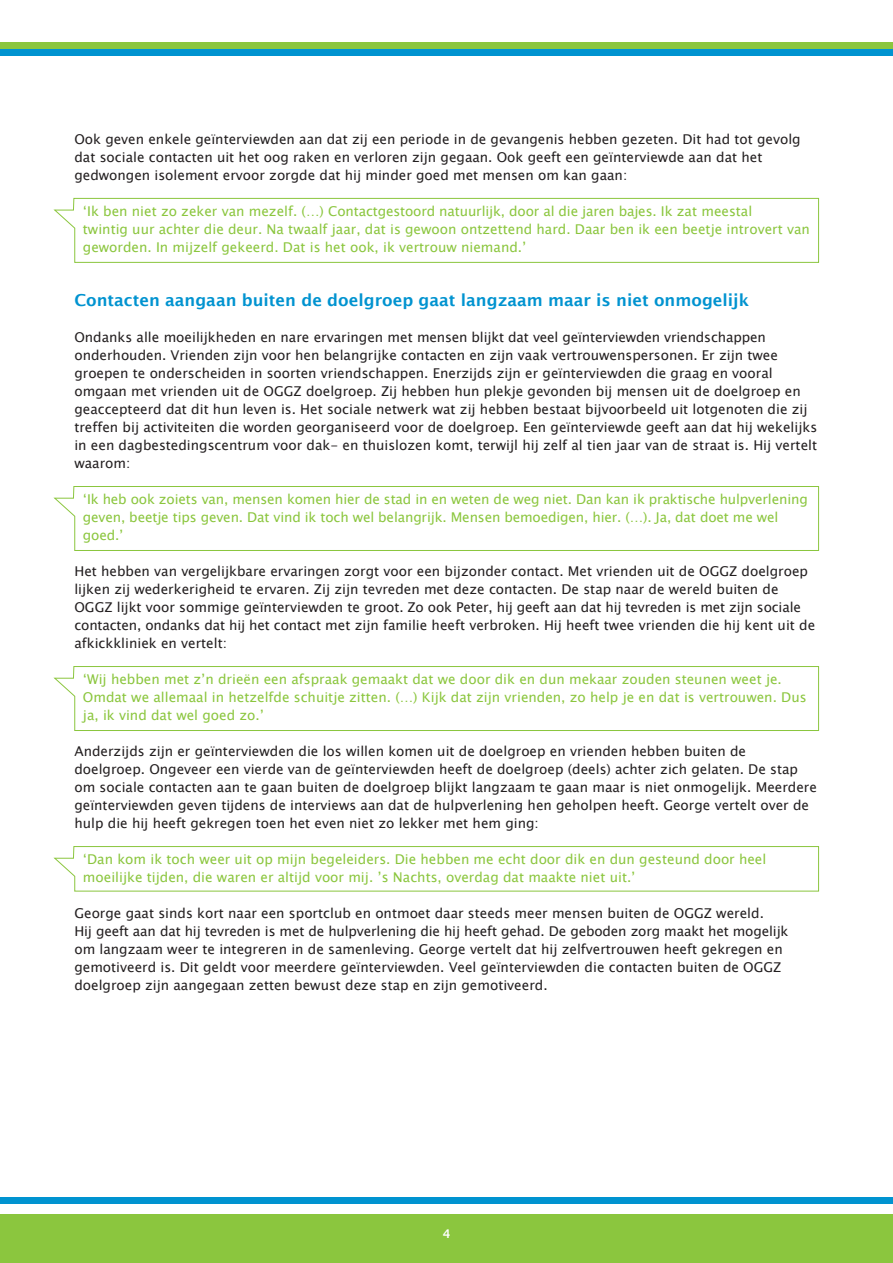
<style>
.page{position:relative;width:893px;height:1263px;background:#fff}
.page>*{position:absolute;margin:0;border:0;box-sizing:border-box;transform-origin:0 0}
.t1{font:600 16.5px "Lucida Sans";color:#0093d0}
.t2{font:13.5px/18px "Lucida Sans Unicode";color:#231f20}
.t3{font:13.5px/18px "Lucida Sans Unicode";color:#8bc63e}
.t4{font:600 12px "Lucida Sans";color:#fff}
</style>
<div class="page">
<svg style="left:53px;top:198px;width:766px;height:65px"></svg>
<svg style="left:53px;top:486px;width:766px;height:65px"></svg>
<svg style="left:53px;top:666px;width:766px;height:65px"></svg>
<svg style="left:53px;top:846px;width:766px;height:46px"></svg>
<div style="left:0;top:1214px;width:893px;height:49px;background:#8bc63e"></div>
<div style="left:0;top:1197px;width:893px;height:6px;background:#0093d0"></div>
<div style="left:0;top:49px;width:893px;height:6px;background:#0093d0"></div>
<div style="left:0;top:43px;width:893px;height:6px;background:#8bc63e"></div>
<p class="t2" style="left:74px;top:130px;width:728px">Ook geven enkele geïnterviewden aan dat zij een periode in de gevangenis hebben gezeten. Dit had tot gevolg dat sociale contacten uit het oog raken en verloren zijn gegaan. Ook geeft een geïnterviewde aan dat het gedwongen isolement ervoor zorgde dat hij minder goed met mensen om kan gaan:</p>
<p class="t3" style="left:83px;top:202px;width:728px">‘Ik ben niet zo zeker van mezelf. (…) Contactgestoord natuurlijk, door al die jaren bajes. Ik zat meestal<br>twintig uur achter die deur. Na twaalf jaar, dat is gewoon ontzettend hard. Daar ben ik een beetje introvert van geworden. In mijzelf gekeerd. Dat is het ook, ik vertrouw niemand.’</p>
<p class="t1" style="left:74px;top:291px;width:676px">Contacten aangaan buiten de doelgroep gaat langzaam maar is niet onmogelijk</p>
<p class="t2" style="left:74px;top:328px;width:744px">Ondanks alle moeilijkheden en nare ervaringen met mensen blijkt dat veel geïnterviewden vriendschappen onderhouden. Vrienden zijn voor hen belangrijke contacten en zijn vaak vertrouwenspersonen. Er zijn twee groepen te onderscheiden in soorten vriendschappen. Enerzijds zijn er geïnterviewden die graag en vooral omgaan met vrienden uit de OGGZ doelgroep. Zij hebben hun plekje gevonden bij mensen uit de doelgroep en geaccepteerd dat dit hun leven is. Het sociale netwerk wat zij hebben bestaat bijvoorbeeld uit lotgenoten die zij treffen bij activiteiten die worden georganiseerd voor de doelgroep. Een geïnterviewde geeft aan dat hij wekelijks in een dagbestedingscentrum voor dak- en thuislozen komt, terwijl hij zelf al tien jaar van de straat is. Hij vertelt waarom:</p>
<p class="t3" style="left:83px;top:490px;width:726px">‘Ik heb ook zoiets van, mensen komen hier de stad in en weten de weg niet. Dan kan ik praktische hulpverlening geven, beetje tips geven. Dat vind ik toch wel belangrijk. Mensen bemoedigen, hier. (…). Ja, dat doet me wel goed.’</p>
<p class="t2" style="left:74px;top:562px;width:742px">Het hebben van vergelijkbare ervaringen zorgt voor een bijzonder contact. Met vrienden uit de OGGZ doelgroep lijken zij wederkerigheid te ervaren. Zij zijn tevreden met deze contacten. De stap naar de wereld buiten de OGGZ lijkt voor sommige geïnterviewden te groot. Zo ook Peter, hij geeft aan dat hij tevreden is met zijn sociale contacten, ondanks dat hij het contact met zijn familie heeft verbroken. Hij heeft twee vrienden die hij kent uit de afkickkliniek en vertelt:</p>
<p class="t3" style="left:83px;top:670px;width:725px">‘Wij hebben met z’n drieën een afspraak gemaakt dat we door dik en dun mekaar zouden steunen weet je.<br>Omdat we allemaal in hetzelfde schuitje zitten. (…) Kijk dat zijn vrienden, zo help je en dat is vertrouwen. Dus ja, ik vind dat wel goed zo.’</p>
<p class="t2" style="left:74px;top:742px;width:744px">Anderzijds zijn er geïnterviewden die los willen komen uit de doelgroep en vrienden hebben buiten de doelgroep. Ongeveer een vierde van de geïnterviewden heeft de doelgroep (deels) achter zich gelaten. De stap om sociale contacten aan te gaan buiten de doelgroep blijkt langzaam te gaan maar is niet onmogelijk. Meerdere geïnterviewden geven tijdens de interviews aan dat de hulpverlening hen geholpen heeft. George vertelt over de hulp die hij heeft gekregen toen het even niet zo lekker met hem ging:</p>
<p class="t3" style="left:83px;top:850px;width:685px">‘Dan kom ik toch weer uit op mijn begeleiders. Die hebben me echt door dik en dun gesteund door heel moeilijke tijden, die waren er altijd voor mij. ’s Nachts, overdag dat maakte niet uit.’</p>
<p class="t2" style="left:74px;top:904px;width:716px">George gaat sinds kort naar een sportclub en ontmoet daar steeds meer mensen buiten de OGGZ wereld.<br>Hij geeft aan dat hij tevreden is met de hulpverlening die hij heeft gehad. De geboden zorg maakt het mogelijk om langzaam weer te integreren in de samenleving. George vertelt dat hij zelfvertrouwen heeft gekregen en gemotiveerd is. Dit geldt voor meerdere geïnterviewden. Veel geïnterviewden die contacten buiten de OGGZ doelgroep zijn aangegaan zetten bewust deze stap en zijn gemotiveerd.</p>
<p class="t4" style="left:443px;top:1227px;width:9px">4</p>
</div>
